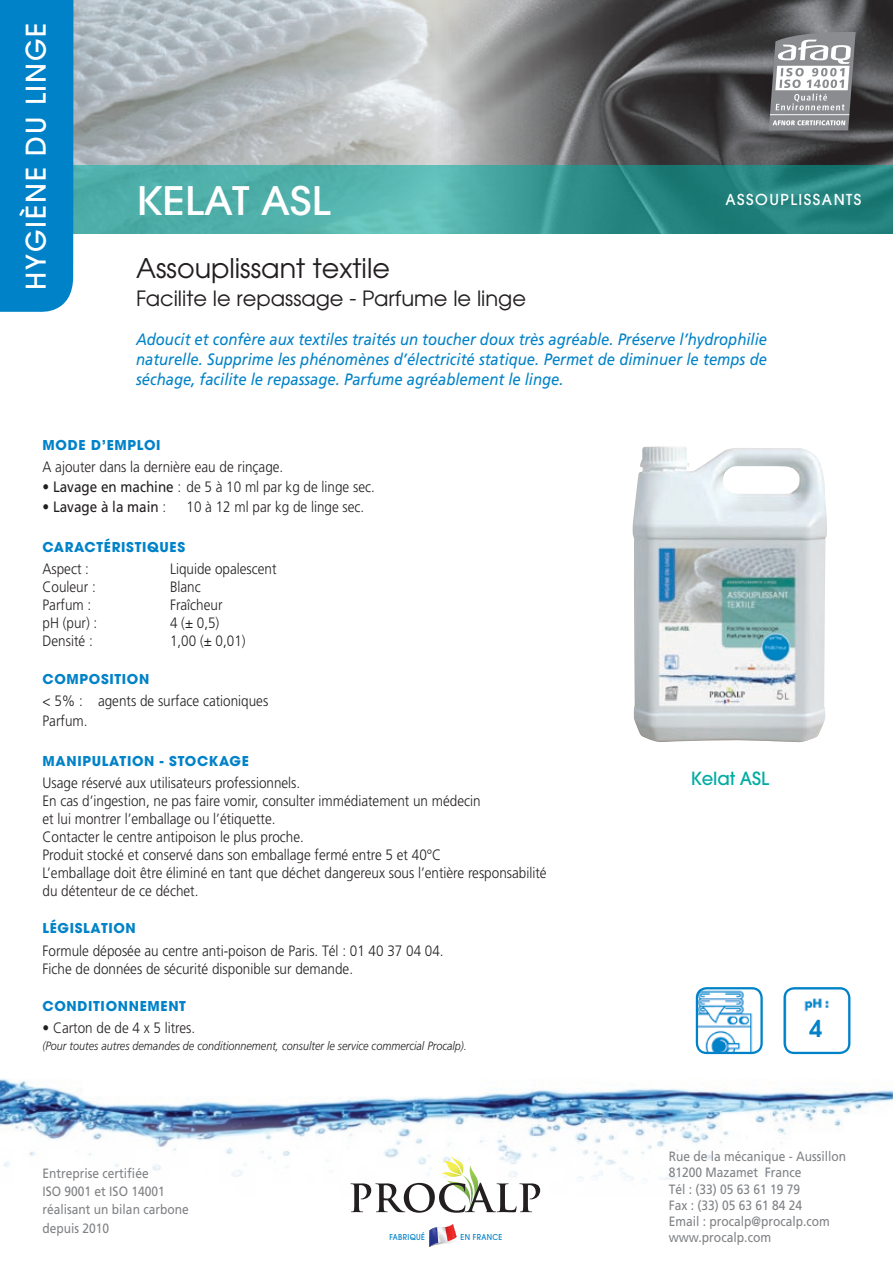
<style>
.page{position:relative;width:893px;height:1263px;background:#fff}
.page>*{position:absolute;margin:0;border:0;box-sizing:border-box;transform-origin:0 0}
.t1{font:500 39px "Avant Garde";color:#fff;scale:1.1 1}
.t2{font:27px "Avant Garde";color:#231f20}
.t3{font:500 27px "Avant Garde";letter-spacing:.07em;color:#fff}
.t4{font:600 23.25px "Avant Garde";color:#0082c8}
.t5{font:21px "Avant Garde";color:#231f20}
.t6{font:500 18px "Avant Garde";color:#00aca2}
.t7{font:italic 16.5px/19.8px "Frutiger";color:#0082c8;text-align:justify;scale:.9 1}
.t8{font:300 15px/18px "Frutiger";color:#231f20;scale:.9 1}
.t9{font:15px "Frutiger";color:#231f20;scale:.9 1}
.t10{font:500 15px "Avant Garde";letter-spacing:.1em;color:#fff}
.t11{font:13.5px/16.2px "Frutiger";color:#808285;scale:.89 1}
.t12{font:700 13.5px "Avant Garde";letter-spacing:.05em;color:#0082c8}
.t13{font:italic 300 12px "Frutiger";color:#231f20;scale:.9 1}
.t14{font:500 8.1px "Avant Garde";letter-spacing:.05em;color:#0082c8;scale:.9 1}
.s1{font-weight:400}
.s2{font-weight:300}
</style>
<div class="page">
<img style="left:73px;top:0;width:362px;height:166px">
<img style="left:435px;top:0;width:458px;height:166px">
<img style="left:0;top:1078px;width:893px;height:114px">
<svg style="left:350px;top:1155px;width:190px;height:58px"></svg>
<svg style="left:429px;top:1224px;width:28px;height:23px"></svg>
<div style="left:762px;top:25px;width:109px;height:122px;background:#231f20;opacity:.45"></div>
<svg style="left:769px;top:31px;width:87px;height:100px"></svg>
<svg style="left:73px;top:166px;width:820px;height:68px;background:#3e9e98"></svg>
<img style="left:697px;top:988px;width:65px;height:65px">
<div style="left:696px;top:987px;width:67px;height:67px;border:2px solid #0082c8;border-radius:10px"></div>
<img style="left:786px;top:988px;width:63px;height:65px">
<div style="left:783px;top:987px;width:67px;height:67px;border:2px solid #0082c8;border-radius:10px"></div>
<div style="left:0;top:0;width:73px;height:312px;background:#0082c8"></div>
<img style="left:632px;top:446px;width:195px;height:296px">
<h2 class="t3" style="left:19px;top:290px;width:269px;rotate:-90deg">HYGIÈNE DU LINGE</h2>
<h1 class="t1" style="left:136px;top:177px;width:136px">KELAT ASL</h1>
<p class="t10" style="left:725px;top:190px;width:137px">ASSO UPLISSANTS</p>
<h2 class="t2" style="left:136px;top:252px;width:255px">Assouplissant textile</h2>
<h3 class="t5" style="left:136px;top:285px;width:391px">Facilite le repassage - Parfume le linge</h3>
<p class="t7" style="left:136px;top:329px;width:703px">Adoucit et confère aux textiles traités un toucher doux très agréable. Préserve l’hydrophilie naturelle. Supprime les phénomènes d’électricité statique. Permet de diminuer le temps de séchage, facilite le repassage. Parfume agréablement le linge.</p>
<p class="t12" style="left:43px;top:436px;width:120px">MODE D’EMPLOI</p>
<p class="t8" style="left:43px;top:458px;width:269px">A ajouter dans la dernière eau de rinçage.</p>
<p class="t8" style="left:43px;top:478px;width:371px">• <span class="s1">Lavage en machine</span> : de 5 à 10 ml par kg de linge sec.</p>
<p class="t9" style="left:43px;top:498px;width:139px"><span class="s2">•</span> Lavage à la main <span class="s2">:</span></p>
<p class="t8" style="left:187px;top:498px;width:199px">10 à 12 ml par kg de linge sec.</p>
<p class="t12" style="left:43px;top:538px;width:144px">CARACTÉRISTIQUES</p>
<p class="t8" style="left:43px;top:560px;width:53px">Aspect :</p>
<p class="t8" style="left:170px;top:560px;width:120px">Liquide opalescent</p>
<p class="t8" style="left:43px;top:578px;width:61px">Couleur :</p>
<p class="t8" style="left:170px;top:578px;width:36px">Blanc</p>
<p class="t8" style="left:43px;top:596px;width:56px">Parfum :</p>
<p class="t8" style="left:170px;top:596px;width:60px">Fraîcheur</p>
<p class="t8" style="left:43px;top:614px;width:62px">pH (pur) :</p>
<p class="t8" style="left:170px;top:614px;width:56px">4 (± 0,5)</p>
<p class="t8" style="left:43px;top:632px;width:57px">Densité :</p>
<p class="t8" style="left:170px;top:632px;width:86px">1,00 (± 0,01)</p>
<p class="t12" style="left:43px;top:670px;width:108px">COMPOSITION</p>
<p class="t8" style="left:43px;top:691px;width:252px;line-height:20.1px">&lt; 5% : agents de surface cationiques<br>Parfum.</p>
<p class="t12" style="left:43px;top:752px;width:208px">MANIPULATION - STOCKAGE</p>
<p class="t8" style="left:43px;top:774px;width:562px">Usage réservé aux utilisateurs professionnels.<br>En cas d’ingestion, ne pas faire vomir, consulter immédiatement un médecin<br>et lui montrer l’emballage ou l’étiquette.<br>Contacter le centre antipoison le plus proche.<br>Produit stocké et conservé dans son emballage fermé entre 5 et 40°C<br>L’emballage doit être éliminé en tant que déchet dangereux sous l’entière responsabilité du détenteur de ce déchet.</p>
<p class="t12" style="left:43px;top:919px;width:95px">LÉGISLATION</p>
<p class="t8" style="left:43px;top:941px;width:447px">Formule déposée au centre anti-poison de Paris. Tél : 01 40 37 04 04.<br>Fiche de données de sécurité disponible sur demande.</p>
<p class="t12" style="left:43px;top:997px;width:145px">CONDITIONNEMENT</p>
<p class="t8" style="left:43px;top:1019px;width:171px">• Carton de de 4 x 5 litres.</p>
<p class="t13" style="left:43px;top:1039px;width:473px">(Pour toutes autres demandes de conditionnement, consulter le service commercial Procalp).</p>
<p class="t11" style="left:43px;top:1164px;width:166px;line-height:18.3px">Entreprise certifiée<br>ISO 9001 et ISO 14001 réalisant un bilan carbone depuis 2010</p>
<p class="t14" style="left:389px;top:1232px;width:41px">FABRIQUÉ</p>
<p class="t14" style="left:461px;top:1232px;width:48px">EN FRANCE</p>
<p class="t6" style="left:691px;top:767px;width:60px">KELAT ASL</p>
<h3 class="t4" style="left:809px;top:1013px;width:15px">4</h3>
<p class="t11" style="left:669px;top:1148px;width:201px">Rue de la mécanique - Aussillon<br>81200 Mazamet France<br>Tél : (33) 05 63 61 19 79<br>Fax : (33) 05 63 61 84 24<br>Email : procalp@procalp.com www.procalp.com</p>
</div>
